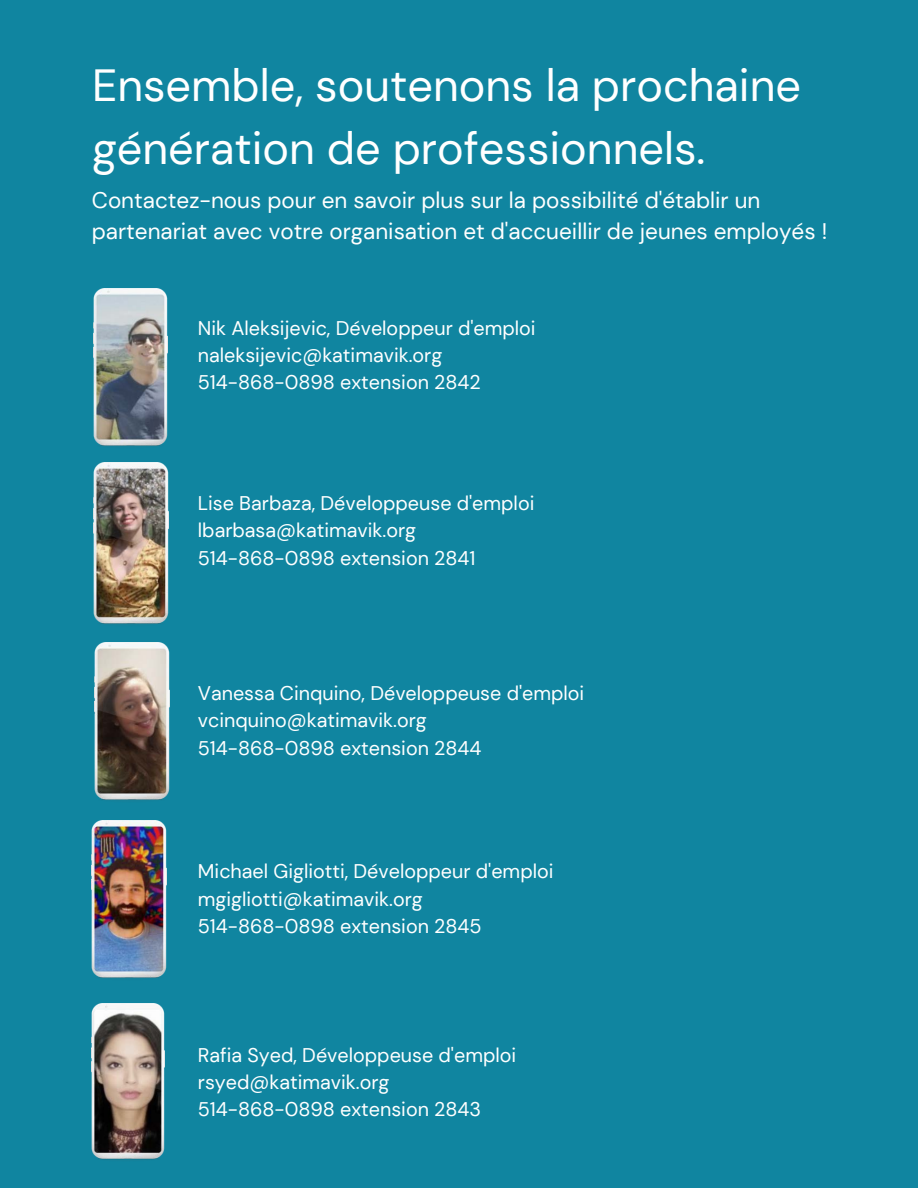
<style>
.page{position:relative;width:918px;height:1188px;background:#1085a0}
.page>*{position:absolute;margin:0;border:0;box-sizing:border-box;transform-origin:0 0}
.t1{font:45px/63px "DM Sans";color:#fff}
.t2{font:22.5px/31.5px "DM Sans";color:#fff}
.t3{font:19.8px "DM Sans";color:#fff}
</style>
<div class="page">
<img style="left:92px;top:821px;width:74px;height:157px">
<img style="left:94px;top:288px;width:74px;height:158px">
<img style="left:94px;top:463px;width:75px;height:161px">
<img style="left:95px;top:643px;width:74px;height:157px">
<img style="left:92px;top:1003px;width:73px;height:157px">
<p class="t1" style="left:92px;top:54px;width:711px">Ensemble, soutenons la prochaine génération de professionnels.</p>
<p class="t2" style="left:92px;top:184px;width:737px">Contactez-nous pour en savoir plus sur la possibilité d'établir un partenariat avec votre organisation et d'accueillir de jeunes employés !</p>
<p class="t3" style="left:198px;top:315px;width:339px">Nik Aleksijevic, Développeur d'emploi</p>
<p class="t3" style="left:198px;top:343px;width:246px">naleksijevic@katimavik.org</p>
<p class="t3" style="left:198px;top:370px;width:284px">514-868-0898 extension 2842</p>
<p class="t3" style="left:198px;top:491px;width:338px">Lise Barbaza, Développeuse d'emploi</p>
<p class="t3" style="left:198px;top:518px;width:220px">lbarbasa@katimavik.org</p>
<p class="t3" style="left:198px;top:546px;width:279px">514-868-0898 extension 2841</p>
<p class="t3" style="left:198px;top:681px;width:388px">Vanessa Cinquino, Développeuse d'emploi</p>
<p class="t3" style="left:198px;top:708px;width:230px">vcinquino@katimavik.org</p>
<p class="t3" style="left:198px;top:735px;width:285px">514-868-0898 extension 2844</p>
<p class="t3" style="left:198px;top:859px;width:357px">Michael Gigliotti, Développeur d'emploi</p>
<p class="t3" style="left:198px;top:886px;width:226px">mgigliotti@katimavik.org</p>
<p class="t3" style="left:198px;top:914px;width:285px">514-868-0898 extension 2845</p>
<p class="t3" style="left:198px;top:1042px;width:320px">Rafia Syed, Développeuse d'emploi</p>
<p class="t3" style="left:198px;top:1070px;width:193px">rsyed@katimavik.org</p>
<p class="t3" style="left:198px;top:1097px;width:285px">514-868-0898 extension 2843</p>
</div>
